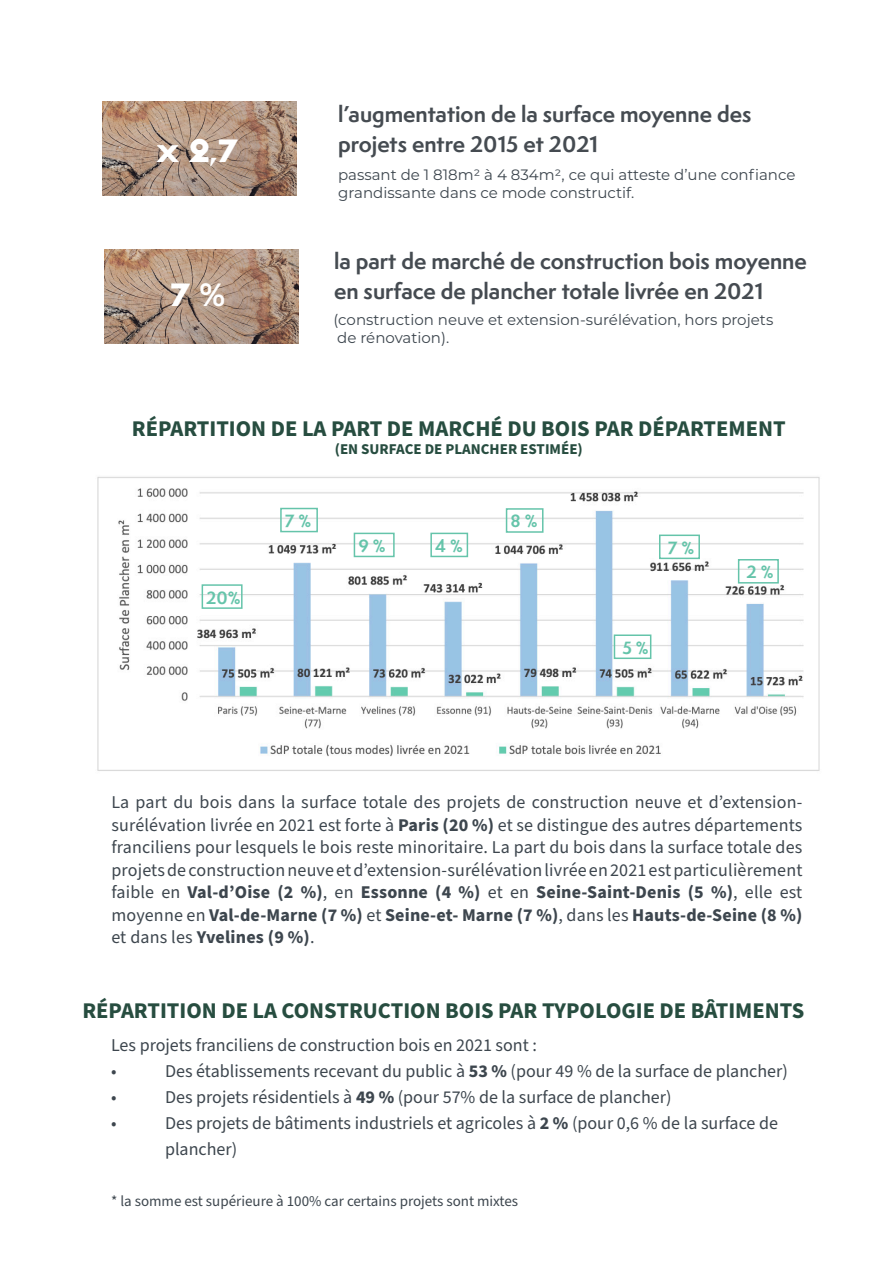
<style>
.page{position:relative;width:893px;height:1263px;background:#fff}
.page>*{position:absolute;margin:0;border:0;box-sizing:border-box;transform-origin:0 0}
.t1{font:37.5px "Acier BAT Text Solid";color:#fff;scale:1.04 1}
.t2{font:700 22.5px "Source Sans Pro";color:#274d40}
.Body{font:700 21px/30px "Semplicita Pro";color:#454b51}
.t3{font:18px/22.5px "Source Sans Pro";color:#3d464e;text-align:justify}
.t4{font:700 16.5px "Semplicita Pro";color:#65c4aa}
.t5{font:15px/18px "Montserrat";color:#3d464e}
.t6{font:15px "Source Sans Pro";color:#3d464e}
.t7{font:700 15px "Source Sans Pro";color:#274d40}
.s1{font-size:28.2px}
.s2{font-weight:700}
</style>
<div class="page">
<img style="left:102px;top:102px;width:194px;height:94px">
<img style="left:105px;top:249px;width:193px;height:94px">
<img style="left:97px;top:477px;width:723px;height:294px">
<div style="left:354px;top:533px;width:41px;height:24px;border:2px solid #65c4aa"></div>
<div style="left:430px;top:533px;width:38px;height:24px;border:2px solid #65c4aa"></div>
<div style="left:506px;top:508px;width:37px;height:25px;border:2px solid #65c4aa"></div>
<div style="left:659px;top:534px;width:41px;height:25px;border:2px solid #65c4aa"></div>
<div style="left:614px;top:634px;width:37px;height:25px;border:2px solid #65c4aa"></div>
<div style="left:738px;top:559px;width:41px;height:24px;border:2px solid #65c4aa"></div>
<div style="left:202px;top:584px;width:41px;height:25px;border:2px solid #65c4aa"></div>
<div style="left:280px;top:508px;width:38px;height:24px;border:2px solid #65c4aa"></div>
<p class="t1" style="left:156px;top:131px;width:80px"><span class="s1">x</span> 2,7</p>
<p class="t1" style="left:170px;top:275px;width:53px">7 %</p>
<p class="Body" style="left:338px;top:98px;width:415px">l’augmentation de la surface moyenne des projets entre 2015 et 2021</p>
<p class="t5" style="left:338px;top:165px;width:459px">passant de 1 818m2 à 4 834m2, ce qui atteste d’une confiance grandissante dans ce mode constructif.</p>
<p class="Body" style="left:334px;top:246px;width:474px">la part de marché de construction bois moyenne en surface de plancher totale livrée en 2021</p>
<p class="t5" style="left:333px;top:310px;width:441px">(construction neuve et extension-surélévation, hors projets de rénovation).</p>
<p class="t2" style="left:132px;top:413px;width:655px">RÉPARTITION DE LA PART DE MARCHÉ DU BOIS PAR DÉPARTEMENT</p>
<p class="t7" style="left:335px;top:438px;width:250px">(EN SURFACE DE PLANCHER ESTIMÉE)</p>
<p class="t4" style="left:206px;top:585px;width:36px">20%</p>
<p class="t4" style="left:285px;top:508px;width:28px">7 %</p>
<p class="t4" style="left:358px;top:533px;width:29px">9 %</p>
<p class="t4" style="left:435px;top:533px;width:29px">4 %</p>
<p class="t4" style="left:510px;top:509px;width:29px">8 %</p>
<p class="t4" style="left:668px;top:535px;width:28px">7 %</p>
<p class="t4" style="left:622px;top:635px;width:28px">5 %</p>
<p class="t4" style="left:747px;top:560px;width:29px">2 %</p>
<p class="t3" style="left:111px;top:791px;width:693px">La part du bois dans la surface totale des projets de construction neuve et d’extension&shy;surélévation livrée en 2021 est forte à <span class="s2">Paris (20 %)</span> et se distingue des autres départements franciliens pour lesquels le bois reste minoritaire. La part du bois dans la surface totale des projets de construction neuve et d’extension-surélévation livrée en 2021 est particulièrement faible en <span class="s2">Val-d’Oise (2 %)</span>, en <span class="s2">Essonne (4 %)</span> et en <span class="s2">Seine-Saint-Denis (5 %)</span>, elle est moyenne en <span class="s2">Val-de-Marne (7 %)</span> et <span class="s2">Seine-et- Marne (7 %)</span>, dans les <span class="s2">Hauts-de-Seine (8 %) </span>et dans les <span class="s2">Yvelines (9 %)</span>.</p>
<p class="t2" style="left:82px;top:995px;width:724px">RÉPARTITION DE LA CONSTRUCTION BOIS PAR TYPOLOGIE DE BÂTIMENTS</p>
<p class="t3" style="left:111px;top:1035px;width:427px">Les projets franciliens de construction bois en 2021 sont :</p>
<p class="t3" style="left:111px;top:1060px;width:7px">•</p>
<p class="t3" style="left:165px;top:1060px;width:624px">Des établissements recevant du public à <span class="s2">53 %</span> (pour 49 % de la surface de plancher)</p>
<p class="t3" style="left:111px;top:1086px;width:7px">•</p>
<p class="t3" style="left:165px;top:1086px;width:508px">Des projets résidentiels à <span class="s2">49 %</span> (pour 57% de la surface de plancher)</p>
<p class="t3" style="left:111px;top:1112px;width:7px">•</p>
<p class="t3" style="left:165px;top:1112px;width:614px">Des projets de bâtiments industriels et agricoles à <span class="s2">2 %</span> (pour 0,6 % de la surface de</p>
<p class="t3" style="left:165px;top:1138px;width:74px">plancher)</p>
<p class="t6" style="left:111px;top:1191px;width:409px">* la somme est supérieure à 100% car certains projets sont mixtes</p>
</div>
